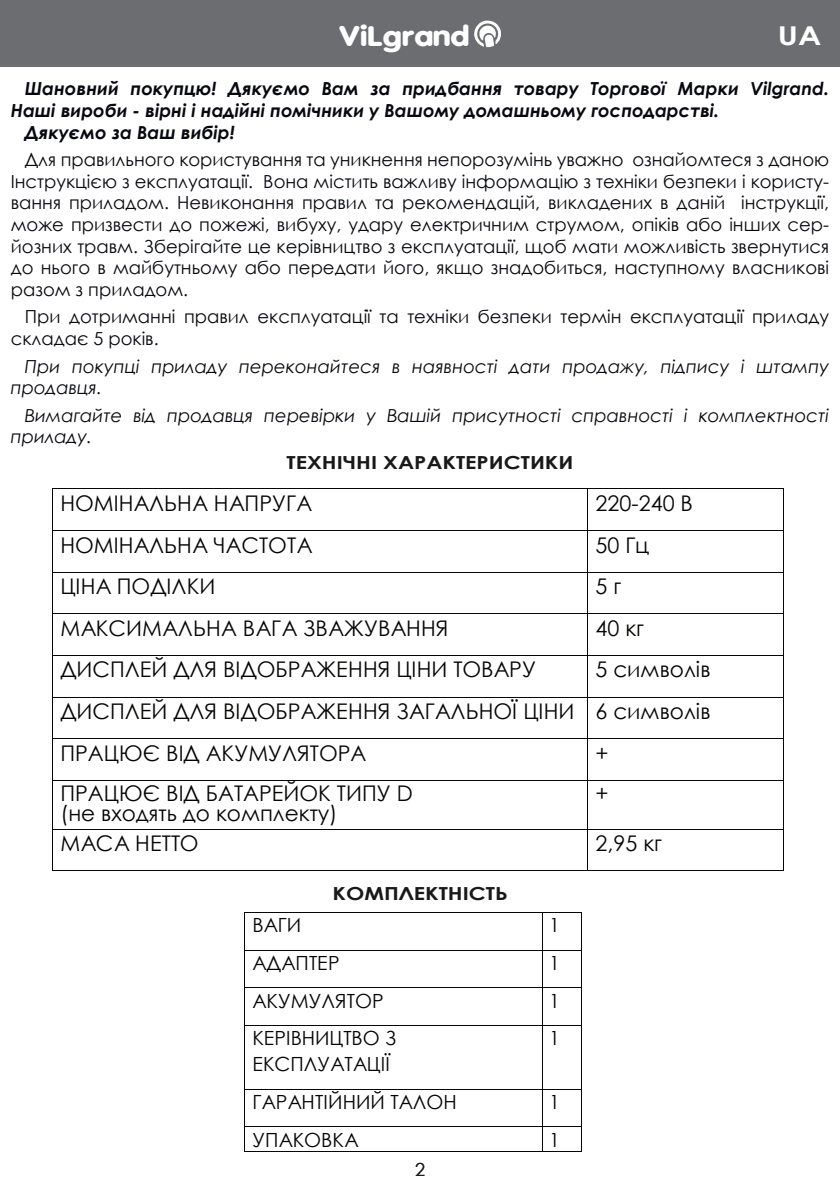
<style>
.page{position:relative;width:840px;height:1191px;background:#fff}
.page>*{position:absolute;margin:0;border:0;box-sizing:border-box;transform-origin:0 0}
.t1{font:700 27px "VAG World";color:#fff;scale:1.21 1}
.t2{font:700 26px "Century Gothic";color:#fff;scale:1.21 1}
.t3{font:21.6px/41.8px "Century Gothic";color:#050504;text-align:justify}
.t4{font:19.6px/26px "Century Gothic";color:#050504}
.t5{font:18px/21.6px "Century Gothic";color:#07090e;text-align:justify}
.t6{font:italic 18px/21.6px "Century Gothic";color:#07090e}
.t7{font:italic 700 18px "Century Gothic";color:#07090e}
.t8{font:700 18px "Century Gothic";color:#19181a;scale:1.21 1}
.t9{font:18px "Century Gothic";color:#231f20}
</style>
<div class="page">
<div style="left:0;top:0;width:839px;height:67px;background:#6c6d70"></div>
<svg style="left:474px;top:20px;width:27px;height:27px"></svg>
<hr style="left:245px;top:912px;width:296px;height:1px;background:#050504">
<hr style="left:542px;top:912px;width:38px;height:1px;background:#050504">
<hr style="left:244px;top:913px;width:1px;height:37px;background:#050504">
<hr style="left:541px;top:913px;width:1px;height:37px;background:#050504">
<hr style="left:580px;top:913px;width:1px;height:37px;background:#050504">
<hr style="left:245px;top:950px;width:296px;height:1px;background:#050504">
<hr style="left:542px;top:950px;width:38px;height:1px;background:#050504">
<hr style="left:244px;top:951px;width:1px;height:36px;background:#050504">
<hr style="left:541px;top:951px;width:1px;height:36px;background:#050504">
<hr style="left:580px;top:951px;width:1px;height:36px;background:#050504">
<hr style="left:245px;top:987px;width:296px;height:1px;background:#050504">
<hr style="left:542px;top:987px;width:38px;height:1px;background:#050504">
<hr style="left:244px;top:988px;width:1px;height:37px;background:#050504">
<hr style="left:541px;top:988px;width:1px;height:37px;background:#050504">
<hr style="left:580px;top:988px;width:1px;height:37px;background:#050504">
<hr style="left:245px;top:1025px;width:296px;height:1px;background:#050504">
<hr style="left:542px;top:1025px;width:38px;height:1px;background:#050504">
<hr style="left:244px;top:1026px;width:1px;height:63px;background:#050504">
<hr style="left:541px;top:1026px;width:1px;height:63px;background:#050504">
<hr style="left:580px;top:1026px;width:1px;height:63px;background:#050504">
<hr style="left:245px;top:1089px;width:296px;height:1px;background:#050504">
<hr style="left:542px;top:1089px;width:38px;height:1px;background:#050504">
<hr style="left:244px;top:1089px;width:1px;height:37px;background:#050504">
<hr style="left:541px;top:1089px;width:1px;height:37px;background:#050504">
<hr style="left:580px;top:1089px;width:1px;height:37px;background:#050504">
<hr style="left:245px;top:1126px;width:296px;height:1px;background:#050504">
<hr style="left:542px;top:1126px;width:38px;height:1px;background:#050504">
<svg style="left:244px;top:1126px;width:1px;height:26px"></svg>
<hr style="left:245px;top:1151px;width:296px;height:1px;background:#050504">
<hr style="left:542px;top:1151px;width:38px;height:1px;background:#050504">
<hr style="left:52px;top:488px;width:534px;height:1px;background:#050504">
<hr style="left:587px;top:488px;width:196px;height:1px;background:#050504">
<hr style="left:52px;top:489px;width:1px;height:41px;background:#050504">
<hr style="left:586px;top:489px;width:1px;height:41px;background:#050504">
<hr style="left:783px;top:489px;width:1px;height:41px;background:#050504">
<hr style="left:52px;top:530px;width:534px;height:1px;background:#050504">
<hr style="left:587px;top:530px;width:196px;height:1px;background:#050504">
<hr style="left:52px;top:531px;width:1px;height:41px;background:#050504">
<hr style="left:586px;top:531px;width:1px;height:41px;background:#050504">
<hr style="left:783px;top:531px;width:1px;height:41px;background:#050504">
<hr style="left:52px;top:572px;width:534px;height:1px;background:#050504">
<hr style="left:587px;top:572px;width:196px;height:1px;background:#050504">
<hr style="left:52px;top:573px;width:1px;height:40px;background:#050504">
<hr style="left:586px;top:573px;width:1px;height:40px;background:#050504">
<hr style="left:783px;top:573px;width:1px;height:40px;background:#050504">
<hr style="left:52px;top:613px;width:534px;height:1px;background:#050504">
<hr style="left:587px;top:613px;width:196px;height:1px;background:#050504">
<hr style="left:52px;top:614px;width:1px;height:41px;background:#050504">
<hr style="left:586px;top:614px;width:1px;height:41px;background:#050504">
<hr style="left:783px;top:614px;width:1px;height:41px;background:#050504">
<hr style="left:52px;top:655px;width:534px;height:1px;background:#050504">
<hr style="left:587px;top:655px;width:196px;height:1px;background:#050504">
<hr style="left:52px;top:656px;width:1px;height:40px;background:#050504">
<hr style="left:586px;top:656px;width:1px;height:40px;background:#050504">
<hr style="left:783px;top:656px;width:1px;height:40px;background:#050504">
<hr style="left:52px;top:696px;width:534px;height:1px;background:#050504">
<hr style="left:587px;top:696px;width:196px;height:1px;background:#050504">
<hr style="left:52px;top:697px;width:1px;height:41px;background:#050504">
<hr style="left:586px;top:697px;width:1px;height:41px;background:#050504">
<hr style="left:783px;top:697px;width:1px;height:41px;background:#050504">
<hr style="left:52px;top:738px;width:534px;height:1px;background:#050504">
<hr style="left:587px;top:738px;width:196px;height:1px;background:#050504">
<hr style="left:52px;top:739px;width:1px;height:41px;background:#050504">
<hr style="left:52px;top:780px;width:534px;height:1px;background:#050504">
<hr style="left:586px;top:739px;width:1px;height:41px;background:#050504">
<hr style="left:587px;top:780px;width:196px;height:1px;background:#050504">
<hr style="left:783px;top:739px;width:1px;height:41px;background:#050504">
<hr style="left:52px;top:780px;width:1px;height:49px;background:#050504">
<hr style="left:52px;top:829px;width:534px;height:1px;background:#050504">
<hr style="left:586px;top:780px;width:1px;height:49px;background:#050504">
<hr style="left:587px;top:829px;width:196px;height:1px;background:#050504">
<hr style="left:783px;top:780px;width:1px;height:49px;background:#050504">
<hr style="left:52px;top:829px;width:1px;height:41px;background:#050504">
<hr style="left:52px;top:870px;width:534px;height:1px;background:#050504">
<hr style="left:586px;top:829px;width:1px;height:41px;background:#050504">
<hr style="left:587px;top:870px;width:196px;height:1px;background:#050504">
<hr style="left:783px;top:829px;width:1px;height:41px;background:#050504">
<h1 class="t1" style="left:330px;top:20px;width:109px">ViLgrand</h1>
<p class="t7" style="left:25px;top:75px;width:805px">Шановний покупцю! Дякуємо Вам за придбання товару Торгової Марки Vilgrand.</p>
<p class="t7" style="left:11px;top:97px;width:709px">Наші вироби - вірні і надійні помічники у Вашому домашньому господарстві.</p>
<p class="t7" style="left:25px;top:118px;width:211px">Дякуємо за Ваш вибір!</p>
<p class="t5" style="left:11px;top:149px;width:819px;text-indent:14px">Для правильного користування та уникнення непорозумінь уважно ознайомтеся з даною Інструкцією з експлуатації. Bона містить важливу інформацію з техніки безпеки і користу&shy;вання приладом. Невиконання правил та рекомендацій, викладених в даній інструкції, може призвести до пожежі, вибуху, удару електричним струмом, опіків або інших сер&shy;йозних травм. Зберігайте це керівництво з експлуатації, щоб мати можливість звернутися до нього в майбутньому або передати його, якщо знадобиться, наступному власникові разом з приладом.</p>
<p class="t5" style="left:11px;top:306px;width:819px;text-indent:14px">При дотриманні правил експлуатації та техніки безпеки термін експлуатації приладу складає 5 років.</p>
<p class="t6" style="left:11px;top:355px;width:819px;text-indent:14px">При покупці приладу переконайтеся в наявності дати продажу, підпису і штампу продавця.</p>
<p class="t6" style="left:11px;top:404px;width:819px;text-indent:14px">Вимагайте від продавця перевірки у Вашій присутності справності і комплектності приладу.</p>
<p class="t8" style="left:286px;top:448px;width:238px">ТЕХНІЧНІ ХАРАКТЕРИСТИКИ</p>
<h1 class="t1" style="left:339px;top:20px;width:109px">ViLgrand</h1>
<h2 class="t2" style="left:777px;top:16px;width:37px">UA</h2>
<p class="t3" style="left:60px;top:482px;width:253px">НОМІНАЛЬНА НАПРУГА</p>
<p class="t3" style="left:595px;top:482px;width:99px">220-240 В</p>
<p class="t3" style="left:60px;top:523px;width:254px">НОМІНАЛЬНА ЧАСТОТА</p>
<p class="t3" style="left:595px;top:523px;width:55px">50 Гц</p>
<p class="t3" style="left:60px;top:565px;width:156px">ЦІНА ПОДІЛКИ</p>
<p class="t3" style="left:595px;top:565px;width:27px">5 г</p>
<p class="t3" style="left:60px;top:606px;width:389px">МАКСИМАЛЬНА ВАГА ЗВАЖУВАННЯ</p>
<p class="t3" style="left:595px;top:606px;width:50px">40 кг</p>
<p class="t3" style="left:60px;top:648px;width:477px">ДИСПЛЕЙ ДЛЯ ВІДОБРАЖЕННЯ ЦІНИ ТОВАРУ</p>
<p class="t3" style="left:60px;top:648px;width:651px;text-indent:535px">5 символів ДИСПЛЕЙ ДЛЯ ВІДОБРАЖЕННЯ ЗАГАЛЬНОЇ ЦІНИ 6 символів ПРАЦЮЄ ВІД АКУМУЛЯТОРА</p>
<p class="t3" style="left:595px;top:732px;width:15px">+</p>
<p class="t3" style="left:60px;top:783px;width:354px;line-height:20px">ПРАЦЮЄ ВІД БАТАРЕЙОК ТИПУ D (не входять до комплекту)</p>
<p class="t3" style="left:595px;top:772px;width:15px">+</p>
<p class="t3" style="left:60px;top:822px;width:140px">МАСА НЕТТО</p>
<p class="t3" style="left:595px;top:822px;width:68px">2,95 кг</p>
<p class="t8" style="left:332px;top:879px;width:146px">КОМПЛЕКТНІСТЬ</p>
<p class="t4" style="left:252px;top:912px;width:50px">ВАГИ</p>
<p class="t4" style="left:549px;top:912px;width:12px">1</p>
<p class="t4" style="left:252px;top:949px;width:89px">АДАПТЕР</p>
<p class="t4" style="left:549px;top:949px;width:12px">1</p>
<p class="t4" style="left:252px;top:987px;width:132px">АКУМУЛЯТОР</p>
<p class="t4" style="left:549px;top:987px;width:12px">1</p>
<p class="t4" style="left:252px;top:1025px;width:145px">КЕРІВНИЦТВО З<br>ЕКСПЛУАТАЦІЇ</p>
<p class="t4" style="left:549px;top:1025px;width:12px">1</p>
<p class="t4" style="left:252px;top:1088px;width:206px">ГАРАНТІЙНИЙ ТАЛОН</p>
<p class="t4" style="left:549px;top:1088px;width:12px">1</p>
<p class="t4" style="left:252px;top:1126px;width:108px">УПАКОВКА</p>
<p class="t4" style="left:549px;top:1126px;width:12px">1</p>
<p class="t9" style="left:415px;top:1156px;width:11px">2</p>
</div>
